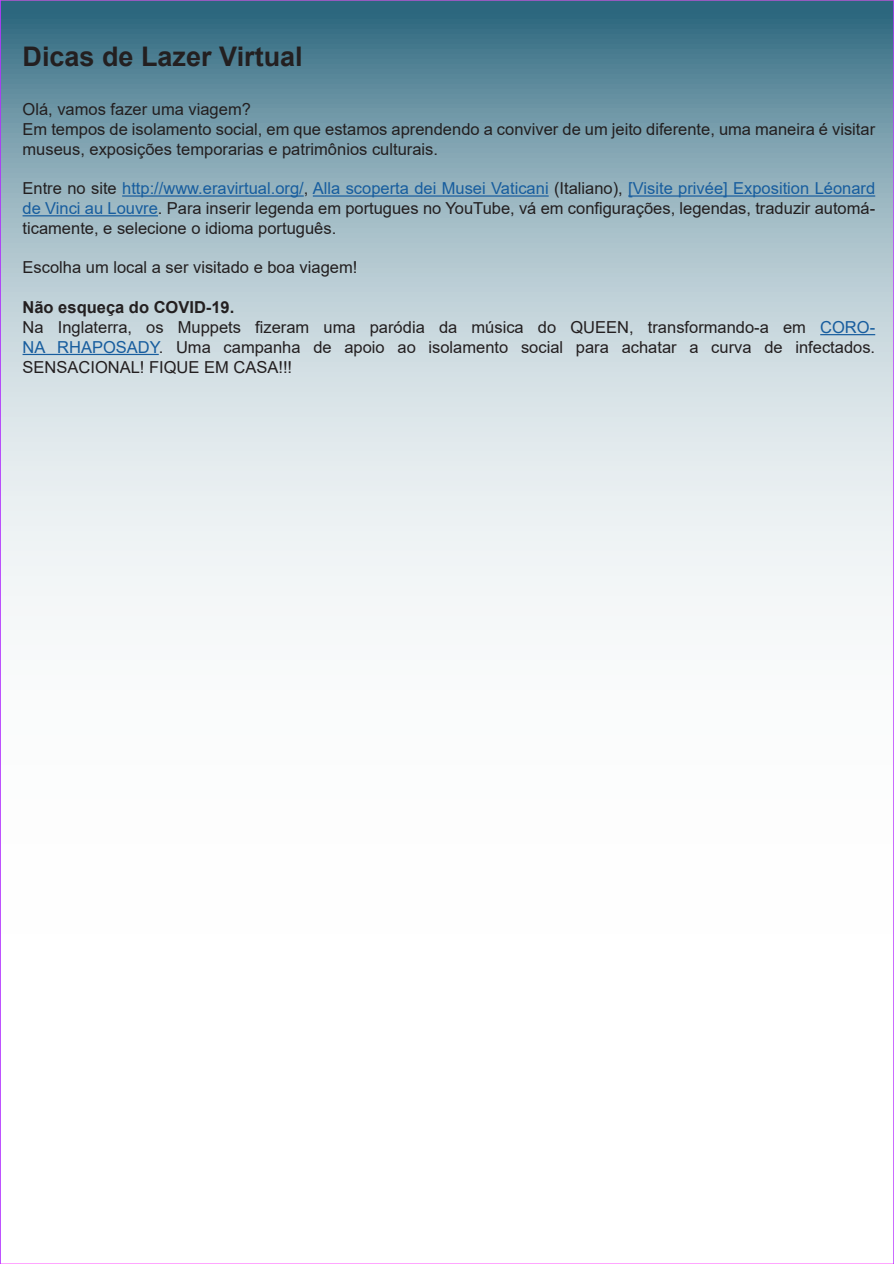
<style>
.page{position:relative;width:894px;height:1264px;background:#fff}
.page>*{position:absolute;margin:0;border:0;box-sizing:border-box;transform-origin:0 0}
.t1{font:700 27px "Arial";color:#231f20}
.t2{font:16.5px/19.8px "Arial";color:#231f20;text-align:justify}
.t3{font:700 16.5px "Arial";color:#231f20}
.s1{color:#175d9e}
</style>
<div class="page">
<svg style="left:2px;top:2px;width:890px;height:604px;background:#afc5ce"></svg>
<hr style="left:0;top:0;width:1px;height:1264px;background:#93f">
<hr style="left:893px;top:0;width:1px;height:1264px;background:#93f">
<p class="t1" style="left:23px;top:38px;width:282px">Dicas de Lazer Virtual</p>
<p class="t2" style="left:23px;top:99px;width:230px">Olá, vamos fazer uma viagem?</p>
<p class="t2" style="left:23px;top:119px;width:854px">Em tempos de isolamento social, em que estamos aprendendo a conviver de um jeito diferente, uma maneira é visitar museus, exposições temporarias e patrimônios culturais.</p>
<p class="t2" style="left:23px;top:178px;width:854px">Entre no site <span class="s1">http://www.eravirtual.org/</span>, <span class="s1">Alla scoperta dei Musei Vaticani</span> (Italiano), <span class="s1">[Visite privée] Exposition Léonard de Vinci au Louvre</span>. Para inserir legenda em portugues no YouTube, vá em configurações, legendas, traduzir automá&shy;ticamente, e selecione o idioma português.</p>
<p class="t2" style="left:23px;top:258px;width:336px">Escolha um local a ser visitado e boa viagem!</p>
<p class="t3" style="left:23px;top:296px;width:213px">Não esqueça do COVID-19.</p>
<p class="t2" style="left:23px;top:317px;width:854px">Na Inglaterra, os Muppets fizeram uma paródia da música do QUEEN, transformando-a em <span class="s1">CORO-NA RHAPOSADY</span>. Uma campanha de apoio ao isolamento social para achatar a curva de infectados.<br>SENSACIONAL! FIQUE EM CASA!!!</p>
</div>
